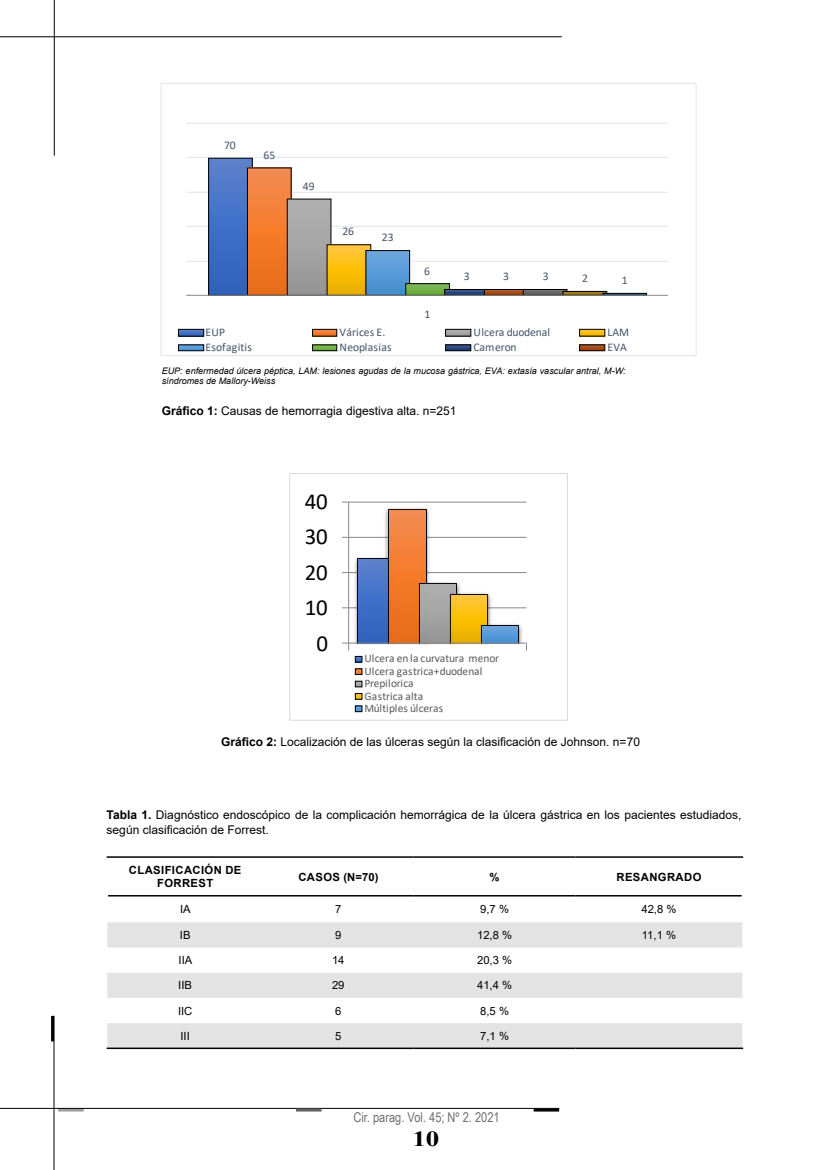
<style>
.page{position:relative;width:830px;height:1170px;background:#fff}
.page>*{position:absolute;margin:0;border:0;box-sizing:border-box;transform-origin:0 0}
.t1{font:22.95px "Calibri";letter-spacing:-.005em;color:#000}
.t2{font:700 21.6px "Times New Roman";color:#000;scale:1.25 1}
.t3{font:13.5px "Arial Narrow";color:#706f6f}
.t4{font:12px/14.9px "Arial";color:#000}
.t5{font:11.7px "Calibri";color:#44546a}
.t6{font:11.7px "Calibri";letter-spacing:.02em;color:#44546a}
.t7{font:11.4px/12.5px "Calibri";color:#595959}
.t8{font:11.25px "Arial";color:#000}
.t9{font:700 11.25px/13.5px "Arial";letter-spacing:.035em;color:#000;text-align:center}
.t10{font:italic 9px/9.9px "Arial";color:#000}
.s1{font-weight:700}
</style>
<div class="page">
<hr style="left:58px;top:1108px;width:26px;height:3px;background:#9d9d9c">
<hr style="left:0;top:1107px;width:559px;height:1px;background:#000">
<hr style="left:533px;top:1108px;width:26px;height:3px;background:#000">
<hr style="left:296px;top:1108px;width:25px;height:3px;background:#646363">
<hr style="left:54px;top:1015px;width:1px;height:154px;background:#000">
<hr style="left:51px;top:1015px;width:3px;height:26px;background:#000">
<hr style="left:0;top:36px;width:561px;height:1px;background:#000">
<hr style="left:54px;top:0;width:1px;height:156px;background:#000">
<hr style="left:348px;top:607px;width:178px;height:1px;background:#888">
<hr style="left:348px;top:572px;width:178px;height:1px;background:#888">
<hr style="left:348px;top:537px;width:178px;height:1px;background:#888">
<hr style="left:348px;top:501px;width:178px;height:1px;background:#888">
<img style="left:350px;top:560px;width:6px;height:84px">
<img style="left:380px;top:507px;width:53px;height:70px">
<img style="left:427px;top:577px;width:33px;height:11px">
<img style="left:457px;top:588px;width:38px;height:31px">
<img style="left:488px;top:619px;width:37px;height:25px">
<img style="left:356px;top:557px;width:31px;height:87px">
<img style="left:387px;top:508px;width:40px;height:136px">
<img style="left:418px;top:582px;width:39px;height:62px">
<img style="left:449px;top:593px;width:39px;height:51px">
<img style="left:480px;top:624px;width:39px;height:20px">
<hr style="left:348px;top:502px;width:1px;height:141px;background:#888">
<hr style="left:348px;top:642px;width:178px;height:1px;background:#888">
<svg style="left:342px;top:642px;width:7px;height:8px"></svg>
<div style="left:354px;top:656px;width:8px;height:6px;border:1px solid #000"></div>
<svg style="left:356px;top:670px;width:4px;height:3px"></svg>
<div style="left:354px;top:668px;width:8px;height:7px;border:1px solid #000"></div>
<svg style="left:356px;top:682px;width:4px;height:3px"></svg>
<div style="left:354px;top:680px;width:8px;height:7px;border:1px solid #000"></div>
<div style="left:354px;top:693px;width:8px;height:6px;border:1px solid #000"></div>
<svg style="left:356px;top:707px;width:4px;height:3px"></svg>
<div style="left:354px;top:705px;width:8px;height:7px;border:1px solid #000"></div>
<div style="left:289px;top:473px;width:278px;height:247px;border:1px solid #d9d9d9"></div>
<hr style="left:186px;top:261px;width:481px;height:1px;background:#e0e5eb">
<hr style="left:186px;top:226px;width:481px;height:1px;background:#e0e5eb">
<hr style="left:186px;top:192px;width:481px;height:1px;background:#e0e5eb">
<hr style="left:186px;top:157px;width:481px;height:1px;background:#e0e5eb">
<hr style="left:186px;top:123px;width:481px;height:1px;background:#e0e5eb">
<div style="left:208px;top:158px;width:44px;height:137px;background:linear-gradient(to bottom,#5b81ce,#2b60be)"></div>
<div style="left:208px;top:158px;width:45px;height:137px;border:1px solid #000"></div>
<div style="left:247px;top:168px;width:44px;height:127px;background:linear-gradient(to bottom,#f78c4d,#ea6c12)"></div>
<div style="left:247px;top:167px;width:44px;height:128px;border:1px solid #000"></div>
<div style="left:287px;top:199px;width:44px;height:96px;background:linear-gradient(to bottom,#b2b2b3,#92908c)"></div>
<div style="left:286px;top:198px;width:45px;height:97px;border:1px solid #000"></div>
<svg style="left:328px;top:246px;width:41px;height:47px;background:#f8bd12"></svg>
<div style="left:366px;top:250px;width:43px;height:45px;background:linear-gradient(to bottom,#6ea7df,#438dcf)"></div>
<div style="left:365px;top:250px;width:45px;height:45px;border:1px solid #000"></div>
<svg style="left:407px;top:285px;width:40px;height:8px"></svg>
<div style="left:405px;top:283px;width:44px;height:12px;border:1px solid #000"></div>
<div style="left:444px;top:289px;width:44px;height:6px;background:#2f4b80"></div>
<div style="left:444px;top:289px;width:44px;height:6px;border:1px solid #000"></div>
<div style="left:484px;top:289px;width:44px;height:6px;background:#a64f1b"></div>
<div style="left:483px;top:289px;width:45px;height:6px;border:1px solid #000"></div>
<div style="left:523px;top:289px;width:43px;height:6px;background:#696969"></div>
<div style="left:522px;top:289px;width:45px;height:6px;border:1px solid #000"></div>
<div style="left:562px;top:291px;width:45px;height:4px;border:1px solid #000"></div>
<div style="left:602px;top:293px;width:44px;height:2px;border:1px solid #000"></div>
<hr style="left:186px;top:295px;width:481px;height:1px;background:#888">
<div style="left:178px;top:329px;width:26px;height:7px;background:#4574ca"></div>
<div style="left:178px;top:329px;width:26px;height:7px;border:1px solid #000"></div>
<svg style="left:314px;top:331px;width:21px;height:3px"></svg>
<div style="left:312px;top:329px;width:25px;height:7px;border:1px solid #000"></div>
<div style="left:445px;top:329px;width:25px;height:7px;background:#a7a7a7"></div>
<div style="left:445px;top:329px;width:26px;height:7px;border:1px solid #000"></div>
<svg style="left:580px;top:331px;width:23px;height:3px"></svg>
<div style="left:578px;top:329px;width:27px;height:7px;border:1px solid #000"></div>
<div style="left:178px;top:345px;width:26px;height:6px;background:#5d9edb"></div>
<div style="left:178px;top:344px;width:26px;height:7px;border:1px solid #000"></div>
<div style="left:312px;top:345px;width:24px;height:6px;background:#74b44b"></div>
<div style="left:312px;top:344px;width:25px;height:7px;border:1px solid #000"></div>
<svg style="left:447px;top:346px;width:22px;height:3px"></svg>
<div style="left:445px;top:344px;width:26px;height:7px;border:1px solid #000"></div>
<svg style="left:580px;top:346px;width:23px;height:3px"></svg>
<div style="left:578px;top:344px;width:27px;height:7px;border:1px solid #000"></div>
<div style="left:160px;top:83px;width:536px;height:273px;border:1px solid #e0e5eb"></div>
<svg style="left:107px;top:922px;width:635px;height:125px;fill:#e3e3e3"></svg>
<hr style="left:107px;top:856px;width:156px;height:1px;background:#000">
<hr style="left:263px;top:856px;width:150px;height:1px;background:#000">
<hr style="left:413px;top:856px;width:162px;height:1px;background:#000">
<hr style="left:575px;top:856px;width:167px;height:1px;background:#000">
<hr style="left:108px;top:894px;width:155px;height:2px;background:#000">
<hr style="left:263px;top:894px;width:150px;height:2px;background:#000">
<hr style="left:413px;top:894px;width:162px;height:2px;background:#000">
<hr style="left:575px;top:894px;width:166px;height:2px;background:#000">
<hr style="left:107px;top:1047px;width:156px;height:1px;background:#000">
<hr style="left:263px;top:1047px;width:150px;height:1px;background:#000">
<hr style="left:413px;top:1047px;width:162px;height:1px;background:#000">
<hr style="left:575px;top:1047px;width:167px;height:1px;background:#000">
<p class="t5" style="left:224px;top:137px;width:13px">70</p>
<p class="t5" style="left:263px;top:146px;width:13px">65</p>
<p class="t5" style="left:303px;top:178px;width:13px">49</p>
<p class="t5" style="left:342px;top:223px;width:13px">26</p>
<p class="t5" style="left:382px;top:229px;width:13px">23</p>
<p class="t5" style="left:424px;top:262px;width:7px">6</p>
<p class="t5" style="left:424px;top:306px;width:7px">1</p>
<p class="t5" style="left:463px;top:268px;width:7px">3</p>
<p class="t5" style="left:503px;top:268px;width:7px">3</p>
<p class="t5" style="left:542px;top:268px;width:7px">3</p>
<p class="t5" style="left:582px;top:270px;width:7px">2</p>
<p class="t5" style="left:621px;top:272px;width:7px">1</p>
<p class="t5" style="left:205px;top:324px;width:21px">EUP</p>
<p class="t5" style="left:339px;top:324px;width:47px">Várices E.</p>
<p class="t5" style="left:473px;top:324px;width:78px">Ulcera duodenal</p>
<p class="t5" style="left:607px;top:324px;width:23px">LAM</p>
<p class="t6" style="left:205px;top:339px;width:48px">Esofagitis</p>
<p class="t6" style="left:339px;top:339px;width:54px">Neoplasias</p>
<p class="t5" style="left:473px;top:339px;width:45px">Cameron</p>
<p class="t5" style="left:607px;top:339px;width:21px">EVA</p>
<p class="t10" style="left:162px;top:366px;width:465px">EUP: enfermedad úlcera péptica, LAM: lesiones agudas de la mucosa gástrica, EVA: extasía vascular antral, M-W: síndromes de Mallory-Weiss</p>
<p class="t4" style="left:162px;top:403px;width:296px"><span class="s1">Gráfico 1:</span> Causas de hemorragia digestiva alta. n=251</p>
<h1 class="t1" style="left:305px;top:485px;width:25px">40</h1>
<h1 class="t1" style="left:305px;top:520px;width:25px">30</h1>
<h1 class="t1" style="left:305px;top:556px;width:25px">20</h1>
<h1 class="t1" style="left:305px;top:591px;width:25px">10</h1>
<h1 class="t1" style="left:316px;top:627px;width:13px">0</h1>
<p class="t7" style="left:364px;top:652px;width:136px">Ulcera en la curvatura menor<br>Ulcera gastrica+duodenal<br>Prepilorica<br>Gastrica alta<br>Múltiples úlceras</p>
<p class="t4" style="left:221px;top:734px;width:420px"><span class="s1">Gráfico 2:</span> Localización de las úlceras según la clasificación de Johnson. n=70</p>
<p class="t4" style="left:107px;top:807px;width:636px"><span class="s1">Tabla 1.</span> Diagnóstico endoscópico de la complicación hemorrágica de la úlcera gástrica en los pacientes estudiados, según clasificación de Forrest.</p>
<p class="t9" style="left:129px;top:863px;width:114px">CLASIFICACIÓN DE<br>FORREST</p>
<p class="t9" style="left:298px;top:869px;width:81px">CASOS (N=70)</p>
<p class="t9" style="left:489px;top:869px;width:12px">%</p>
<p class="t9" style="left:616px;top:869px;width:86px">RESANGRADO</p>
<p class="t8" style="left:180px;top:901px;width:12px">IA</p>
<p class="t8" style="left:335px;top:901px;width:8px">7</p>
<p class="t8" style="left:480px;top:901px;width:30px">9,7 %</p>
<p class="t8" style="left:641px;top:901px;width:37px">42,8 %</p>
<p class="t8" style="left:180px;top:927px;width:12px">IB</p>
<p class="t8" style="left:335px;top:927px;width:8px">9</p>
<p class="t8" style="left:477px;top:927px;width:37px">12,8 %</p>
<p class="t8" style="left:641px;top:927px;width:36px">11,1 %</p>
<p class="t8" style="left:178px;top:952px;width:15px">IIA</p>
<p class="t8" style="left:332px;top:952px;width:14px">14</p>
<p class="t8" style="left:477px;top:952px;width:37px">20,3 %</p>
<p class="t8" style="left:178px;top:977px;width:15px">IIB</p>
<p class="t8" style="left:332px;top:977px;width:14px">29</p>
<p class="t8" style="left:477px;top:977px;width:37px">41,4 %</p>
<p class="t8" style="left:178px;top:1002px;width:16px">IIC</p>
<p class="t8" style="left:335px;top:1002px;width:8px">6</p>
<p class="t8" style="left:480px;top:1002px;width:30px">8,5 %</p>
<p class="t8" style="left:180px;top:1028px;width:11px">III</p>
<p class="t8" style="left:335px;top:1028px;width:8px">5</p>
<p class="t8" style="left:480px;top:1028px;width:30px">7,1 %</p>
<p class="t3" style="left:353px;top:1107px;width:148px">Cir. parag. Vol. 45; Nº 2. 2021</p>
<h2 class="t2" style="left:412px;top:1123px;width:23px">10</h2>
</div>
